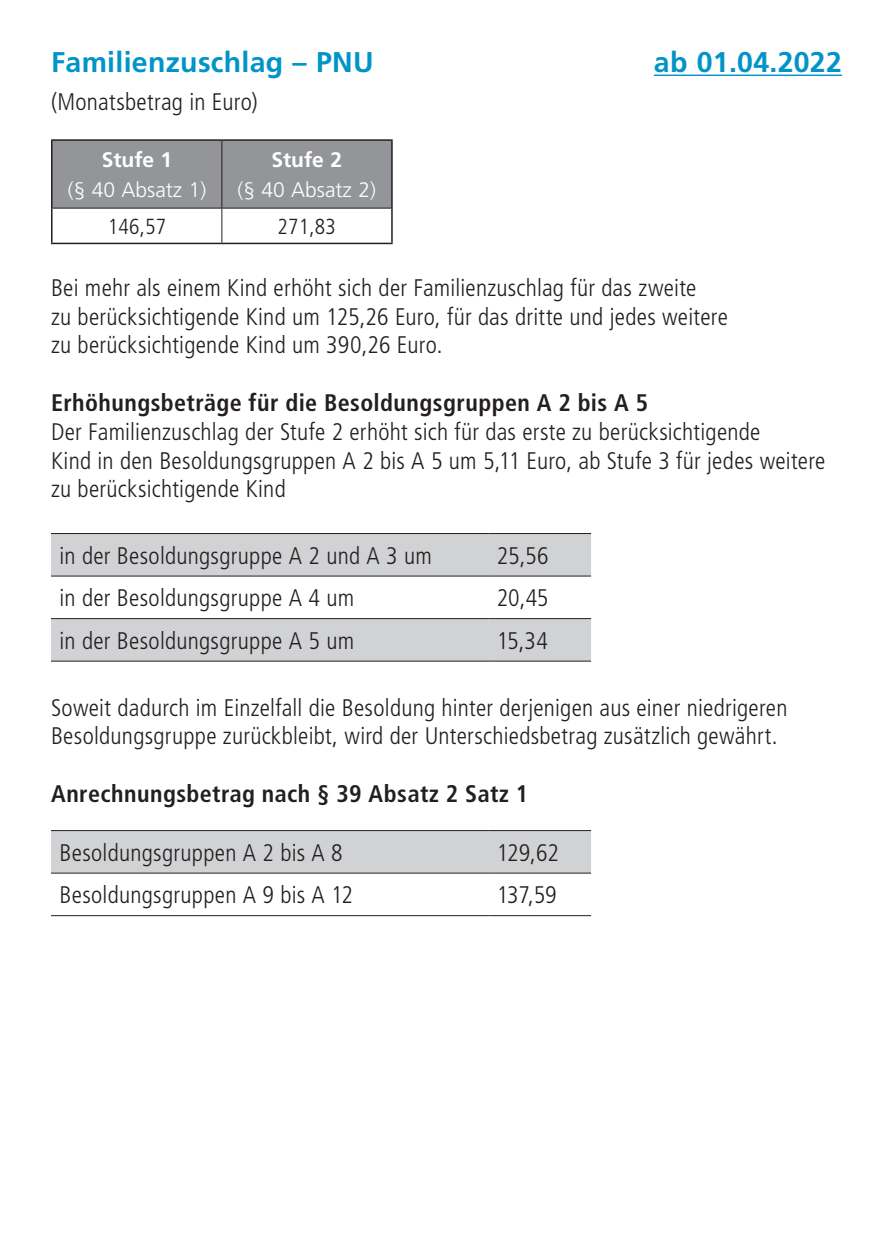
<style>
.page{position:relative;width:893px;height:1259px;background:#fff}
.page>*{position:absolute;margin:0;border:0;box-sizing:border-box;transform-origin:0 0}
.t1{font:700 28.5px "Frutiger LT Pro";letter-spacing:.01em;color:#0094c8}
.t2{font:300 condensed 24px/28.8px "Frutiger LT Pro";letter-spacing:.01em;color:#231f20}
.t3{font:700 condensed 24px "Frutiger LT Pro";letter-spacing:.02em;color:#231f20}
.t4{font:300 condensed 21.6px "Frutiger LT Pro";letter-spacing:.01em;color:#231f20}
.t5{font:300 21px "Frutiger LT Pro";color:#fff}
.t6{font:700 21px "Frutiger LT Pro";color:#fff}
</style>
<div class="page">
<hr style="left:654px;top:75px;width:188px;height:1px;background:#0094c8">
<div style="left:53px;top:141px;width:338px;height:67px;background:#939598"></div>
<hr style="left:53px;top:208px;width:169px;height:1px;background:#231f20">
<hr style="left:222px;top:208px;width:169px;height:1px;background:#231f20">
<hr style="left:221px;top:208px;width:1px;height:35px;background:#231f20">
<hr style="left:221px;top:141px;width:1px;height:67px;background:#231f20">
<hr style="left:51px;top:139px;width:171px;height:2px;background:#231f20">
<hr style="left:51px;top:141px;width:2px;height:67px;background:#231f20">
<hr style="left:222px;top:139px;width:171px;height:2px;background:#231f20">
<hr style="left:391px;top:141px;width:2px;height:67px;background:#231f20">
<hr style="left:51px;top:208px;width:2px;height:35px;background:#231f20">
<hr style="left:391px;top:208px;width:2px;height:35px;background:#231f20">
<hr style="left:51px;top:243px;width:171px;height:1px;background:#231f20">
<hr style="left:222px;top:243px;width:171px;height:1px;background:#231f20">
<div style="left:51px;top:534px;width:540px;height:126px;background:#d1d2d4"></div>
<svg style="left:51px;top:576px;width:540px;height:42px"></svg>
<hr style="left:51px;top:575px;width:437px;height:1px;background:#231f20">
<hr style="left:488px;top:575px;width:103px;height:1px;background:#231f20">
<hr style="left:51px;top:618px;width:437px;height:1px;background:#231f20">
<hr style="left:488px;top:618px;width:103px;height:1px;background:#231f20">
<hr style="left:51px;top:533px;width:437px;height:1px;background:#231f20">
<hr style="left:488px;top:533px;width:103px;height:1px;background:#231f20">
<hr style="left:51px;top:660px;width:437px;height:1px;background:#231f20">
<hr style="left:488px;top:660px;width:103px;height:1px;background:#231f20">
<div style="left:51px;top:831px;width:540px;height:43px;background:#d1d2d4"></div>
<hr style="left:51px;top:872px;width:437px;height:1px;background:#231f20">
<hr style="left:488px;top:872px;width:103px;height:1px;background:#231f20">
<hr style="left:51px;top:915px;width:437px;height:1px;background:#231f20">
<hr style="left:488px;top:915px;width:103px;height:1px;background:#231f20">
<hr style="left:51px;top:830px;width:437px;height:1px;background:#231f20">
<hr style="left:488px;top:830px;width:103px;height:1px;background:#231f20">
<p class="t1" style="left:51px;top:46px;width:324px">Familienzuschlag – PNU</p>
<p class="t1" style="left:654px;top:46px;width:190px">ab 01.04.2022</p>
<p class="t2" style="left:51px;top:87px;width:208px">(Monatsbetrag in Euro)</p>
<p class="t6" style="left:102px;top:147px;width:72px">Stufe 1</p>
<p class="t5" style="left:68px;top:178px;width:140px">(§ 40 Absatz 1)</p>
<p class="t6" style="left:271px;top:147px;width:72px">Stufe 2</p>
<p class="t5" style="left:238px;top:178px;width:140px">(§ 40 Absatz 2)</p>
<p class="t4" style="left:108px;top:214px;width:60px">146,57</p>
<p class="t4" style="left:277px;top:214px;width:60px">271,83</p>
<p class="t2" style="left:51px;top:273px;width:678px">Bei mehr als einem Kind erhöht sich der Familienzuschlag für das zweite<br>zu berücksichtigende Kind um 125,26 Euro, für das dritte und jedes weitere zu berücksichtigende Kind um 390,26 Euro.</p>
<p class="t3" style="left:51px;top:388px;width:599px">Erhöhungsbeträge für die Besoldungsgruppen A 2 bis A 5</p>
<p class="t2" style="left:51px;top:417px;width:776px">Der Familienzuschlag der Stufe 2 erhöht sich für das erste zu berücksichtigende<br>Kind in den Besoldungsgruppen A 2 bis A 5 um 5,11 Euro, ab Stufe 3 für jedes weitere zu berücksichtigende Kind</p>
<p class="t2" style="left:60px;top:541px;width:374px">in der Besoldungsgruppe A 2 und A 3 um</p>
<p class="t2" style="left:497px;top:541px;width:53px">25,56</p>
<p class="t2" style="left:60px;top:584px;width:296px">in der Besoldungsgruppe A 4 um</p>
<p class="t2" style="left:497px;top:584px;width:53px">20,45</p>
<p class="t2" style="left:60px;top:626px;width:296px">in der Besoldungsgruppe A 5 um</p>
<p class="t2" style="left:497px;top:626px;width:53px">15,34</p>
<p class="t2" style="left:51px;top:693px;width:738px">Soweit dadurch im Einzelfall die Besoldung hinter derjenigen aus einer niedrigeren<br>Besoldungsgruppe zurückbleibt, wird der Unterschiedsbetrag zusätzlich gewährt.</p>
<p class="t3" style="left:51px;top:779px;width:479px">Anrechnungsbetrag nach § 39 Absatz 2 Satz 1</p>
<p class="t2" style="left:60px;top:838px;width:285px">Besoldungsgruppen A 2 bis A 8</p>
<p class="t2" style="left:497px;top:838px;width:64px">129,62</p>
<p class="t2" style="left:60px;top:881px;width:295px">Besoldungsgruppen A 9 bis A 12</p>
<p class="t2" style="left:497px;top:881px;width:62px">137,59</p>
</div>
